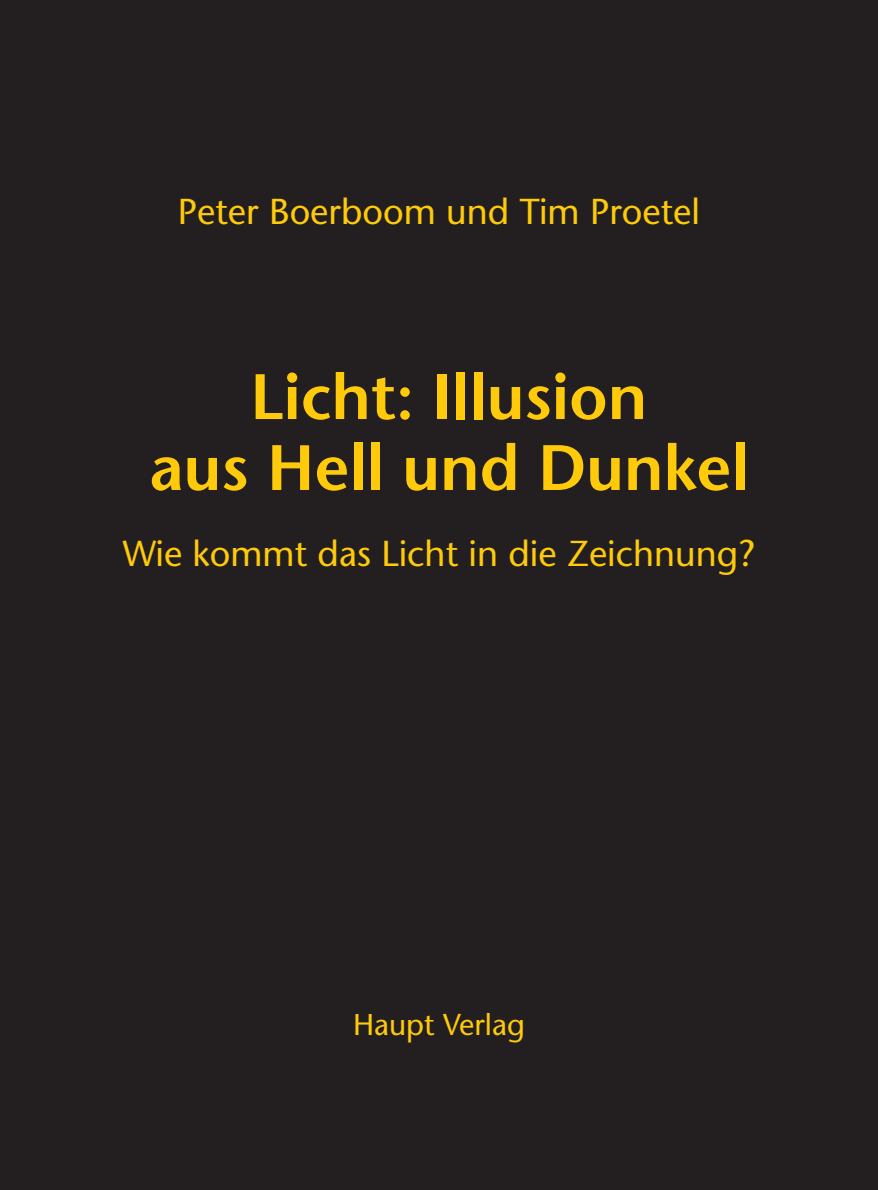
<style>
.page{position:relative;width:878px;height:1190px;background:#231f20}
.page>*{position:absolute;margin:0;border:0;box-sizing:border-box;transform-origin:0 0}
.t1{font:600 64px "Stone Sans";color:#feca0a}
.t2{font:36px "Stone Sans";color:#feca0a}
.t3{font:30px "Stone Sans";color:#feca0a}
</style>
<div class="page">
<p class="t2" style="left:178px;top:189px;width:524px">Peter Boerboom und Tim Proetel</p>
<p class="t1" style="left:250px;top:357px;width:398px">Licht: Illusion</p>
<p class="t1" style="left:149px;top:428px;width:601px">aus Hell und Dunkel</p>
<p class="t2" style="left:123px;top:531px;width:633px">Wie kommt das Licht in die Zeichnung?</p>
<p class="t3" style="left:353px;top:1005px;width:173px">Haupt Verlag</p>
</div>
